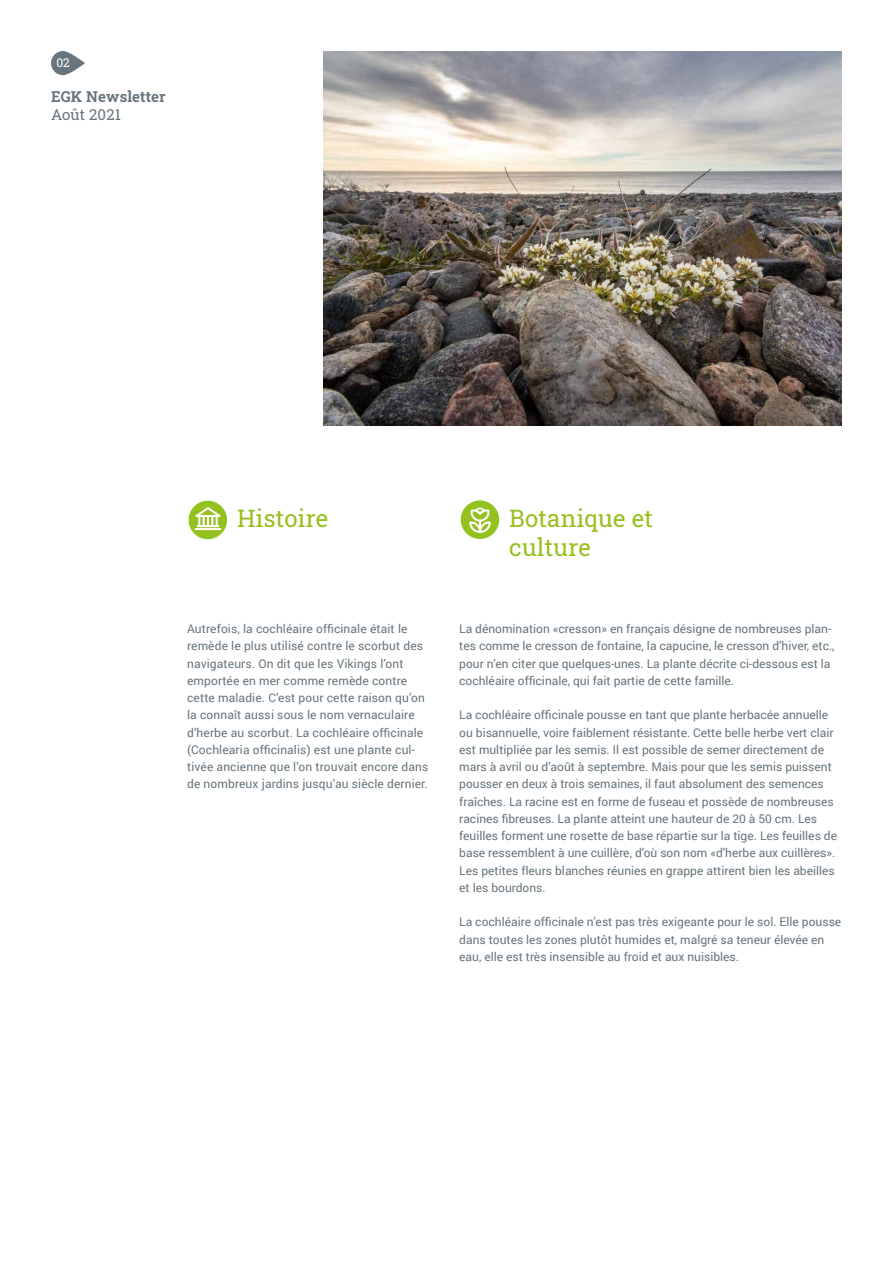
<style>
.page{position:relative;width:893px;height:1263px;background:#fff}
.page>*{position:absolute;margin:0;border:0;box-sizing:border-box;transform-origin:0 0}
.t1{font:24px/28.8px "Roboto Slab";letter-spacing:.01em;color:#95c11f}
.t2{font:700 15px "Roboto Slab";letter-spacing:.01em;color:#68757d}
.t3{font:15px "Roboto Slab";letter-spacing:.01em;color:#68757d}
.t4{font:12px/17.2px "Roboto";color:#68757d}
.t5{font:12px "Roboto Slab";color:#fff}
</style>
<div class="page">
<img style="left:323px;top:51px;width:519px;height:375px">
<svg style="left:51px;top:51px;width:34px;height:24px"></svg>
<div style="left:189px;top:501px;width:38px;height:38px;background:#95c11f;border-radius:50%"></div>
<svg style="left:195px;top:507px;width:26px;height:20px"></svg>
<hr style="left:197px;top:525px;width:22px;height:2px;background:#fff">
<hr style="left:195px;top:528px;width:26px;height:2px;background:#fff">
<div style="left:461px;top:500px;width:38px;height:39px;background:#95c11f;border-radius:50%"></div>
<svg style="left:469px;top:507px;width:22px;height:26px"></svg>
<p class="t5" style="left:56px;top:54px;width:15px">02</p>
<p class="t2" style="left:51px;top:86px;width:116px">EGK Newsletter</p>
<p class="t3" style="left:51px;top:104px;width:71px">Août 2021</p>
<h1 class="t1" style="left:237px;top:503px;width:93px">Histoire</h1>
<h1 class="t1" style="left:509px;top:503px;width:145px">Botanique et culture</h1>
<p class="t4" style="left:187px;top:620px;width:243px">Autrefois, la cochléaire officinale était le remède le plus utilisé contre le scorbut des navigateurs. On dit que les Vikings l’ont emportée en mer comme remède contre cette maladie. C’est pour cette raison qu’on la connaît aussi sous le nom vernaculaire d’herbe au scorbut. La cochléaire officinale (Cochlearia officinalis) est une plante cul&shy;tivée ancienne que l’on trouvait encore dans de nombreux jardins jusqu’au siècle dernier.</p>
<p class="t4" style="left:459px;top:620px;width:377px">La dénomination «cresson» en français désigne de nombreuses plan&shy;tes comme le cresson de fontaine, la capucine, le cresson d’hiver, etc., pour n’en citer que quelques-unes. La plante décrite ci-dessous est la cochléaire officinale, qui fait partie de cette famille.</p>
<p class="t4" style="left:459px;top:706px;width:379px">La cochléaire officinale pousse en tant que plante herbacée annuelle ou bisannuelle, voire faiblement résistante. Cette belle herbe vert clair est multipliée par les semis. Il est possible de semer directement de mars à avril ou d’août à septembre. Mais pour que les semis puissent pousser en deux à trois semaines, il faut absolument des semences fraîches. La racine est en forme de fuseau et possède de nombreuses racines fibreuses. La plante atteint une hauteur de 20 à 50 cm. Les feuilles forment une rosette de base répartie sur la tige. Les feuilles de base ressemblent à une cuillère, d’où son nom «d’herbe aux cuillères».<br>Les petites fleurs blanches réunies en grappe attirent bien les abeilles et les bourdons.</p>
<p class="t4" style="left:459px;top:913px;width:384px">La cochléaire officinale n’est pas très exigeante pour le sol. Elle pousse dans toutes les zones plutôt humides et, malgré sa teneur élevée en eau, elle est très insensible au froid et aux nuisibles.</p>
</div>
